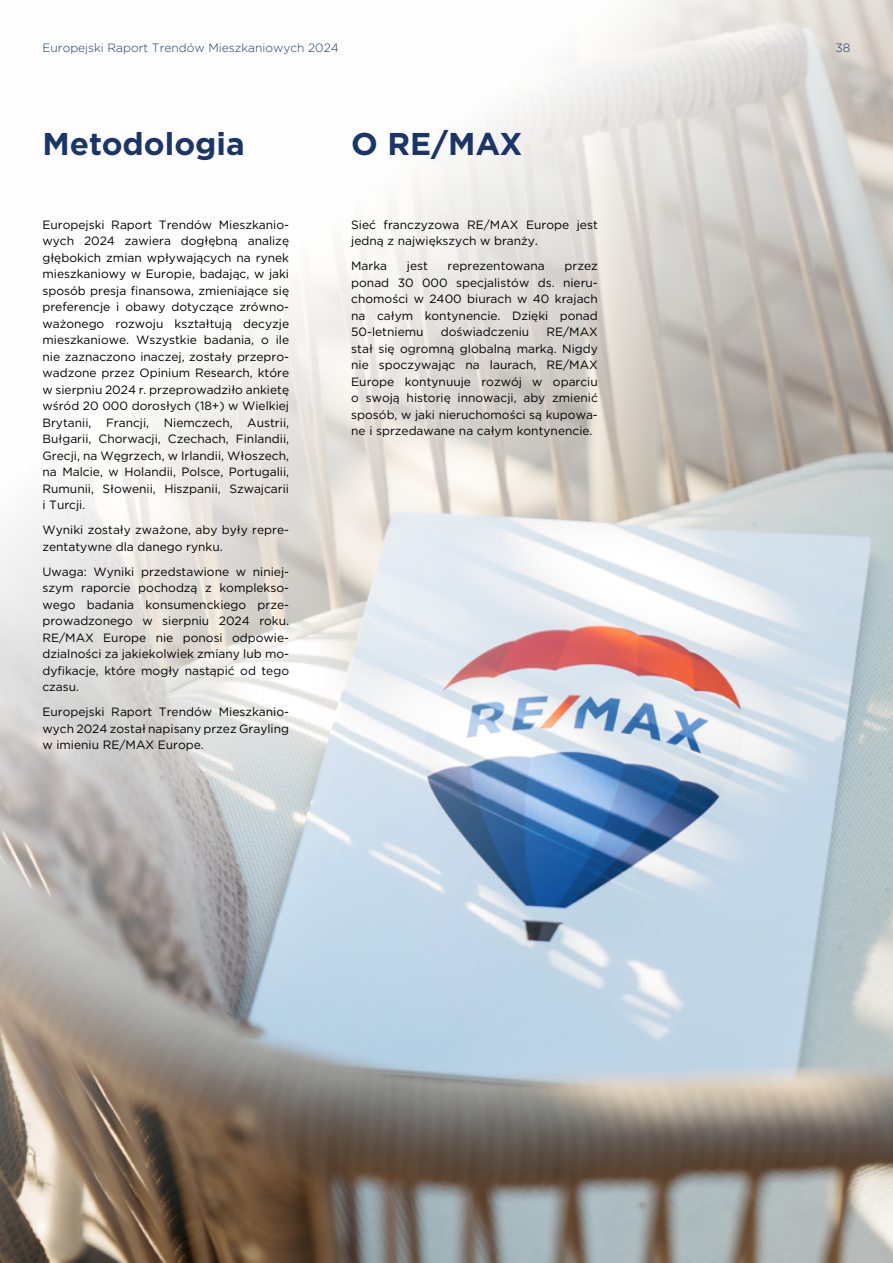
<style>
.page{position:relative;width:893px;height:1263px;background:#fff}
.page>*{position:absolute;margin:0;border:0;box-sizing:border-box;transform-origin:0 0}
.t1{font:700 31.5px "Gotham";color:#1a3668}
.t2{font:12px/16.5px "Gotham";color:#000;text-align:justify}
.t3{font:300 12px "Gotham";color:#1a3668}
</style>
<div class="page">
<img style="left:0;top:0;width:893px;height:1263px">
<p class="t3" style="left:42px;top:40px;width:298px">Europejski Raport Trendów Mieszkaniowych 2024</p>
<p class="t3" style="left:836px;top:40px;width:16px">38</p>
<h1 class="t1" style="left:42px;top:123px;width:204px">Metodologia</h1>
<p class="t2" style="left:42px;top:216px;width:248px">Europejski Raport Trendów Mieszkanio&shy;wych 2024 zawiera dogłębną analizę głębokich zmian wpływających na rynek mieszkaniowy w Europie, badając, w jaki sposób presja finansowa, zmieniające się preferencje i obawy dotyczące zrówno&shy;ważonego rozwoju kształtują decyzje mieszkaniowe. Wszystkie badania, o ile nie zaznaczono inaczej, zostały przepro&shy;wadzone przez Opinium Research, które w sierpniu 2024 r. przeprowadziło ankietę wśród 20 000 dorosłych (18+) w Wielkiej Brytanii, Francji, Niemczech, Austrii, Bułgarii, Chorwacji, Czechach, Finlandii, Grecji, na Węgrzech, w Irlandii, Włoszech, na Malcie, w Holandii, Polsce, Portugalii, Rumunii, Słowenii, Hiszpanii, Szwajcarii i Turcji.</p>
<p class="t2" style="left:42px;top:521px;width:248px">Wyniki zostały zważone, aby były repre&shy;zentatywne dla danego rynku.</p>
<p class="t2" style="left:42px;top:563px;width:248px">Uwaga: Wyniki przedstawione w niniej&shy;szym raporcie pochodzą z komplekso&shy;wego badania konsumenckiego prze&shy;prowadzonego w sierpniu 2024 roku.<br>RE/MAX Europe nie ponosi odpowie&shy;dzialności za jakiekolwiek zmiany lub mo&shy;dyfikacje, które mogły nastąpić od tego czasu.</p>
<p class="t2" style="left:42px;top:703px;width:248px">Europejski Raport Trendów Mieszkanio&shy;wych 2024 został napisany przez Grayling w imieniu RE/MAX Europe.</p>
<h1 class="t1" style="left:351px;top:123px;width:173px">O RE/MAX</h1>
<p class="t2" style="left:351px;top:216px;width:248px">Sieć franczyzowa RE/MAX Europe jest jedną z największych w branży.</p>
<p class="t2" style="left:351px;top:257px;width:37px">Marka</p>
<p class="t2" style="left:407px;top:257px;width:23px">jest</p>
<p class="t2" style="left:448px;top:257px;width:99px">reprezentowana</p>
<p class="t2" style="left:351px;top:257px;width:248px;text-indent:213px">przez ponad 30 000 specjalistów ds. nieru&shy;chomości w 2400 biurach w 40 krajach na całym kontynencie. Dzięki ponad 50-letniemu</p>
<p class="t2" style="left:351px;top:323px;width:248px;text-indent:195px">RE/MAX stał się ogromną globalną marką. Nigdy nie spoczywając na laurach, RE/MAX Europe kontynuuje rozwój w oparciu o swoją historię innowacji, aby zmienić sposób, w jaki nieruchomości są kupowa&shy;ne i sprzedawane na całym kontynencie.</p>
<p class="t2" style="left:441px;top:323px;width:90px">doświadczeniu</p>
</div>
